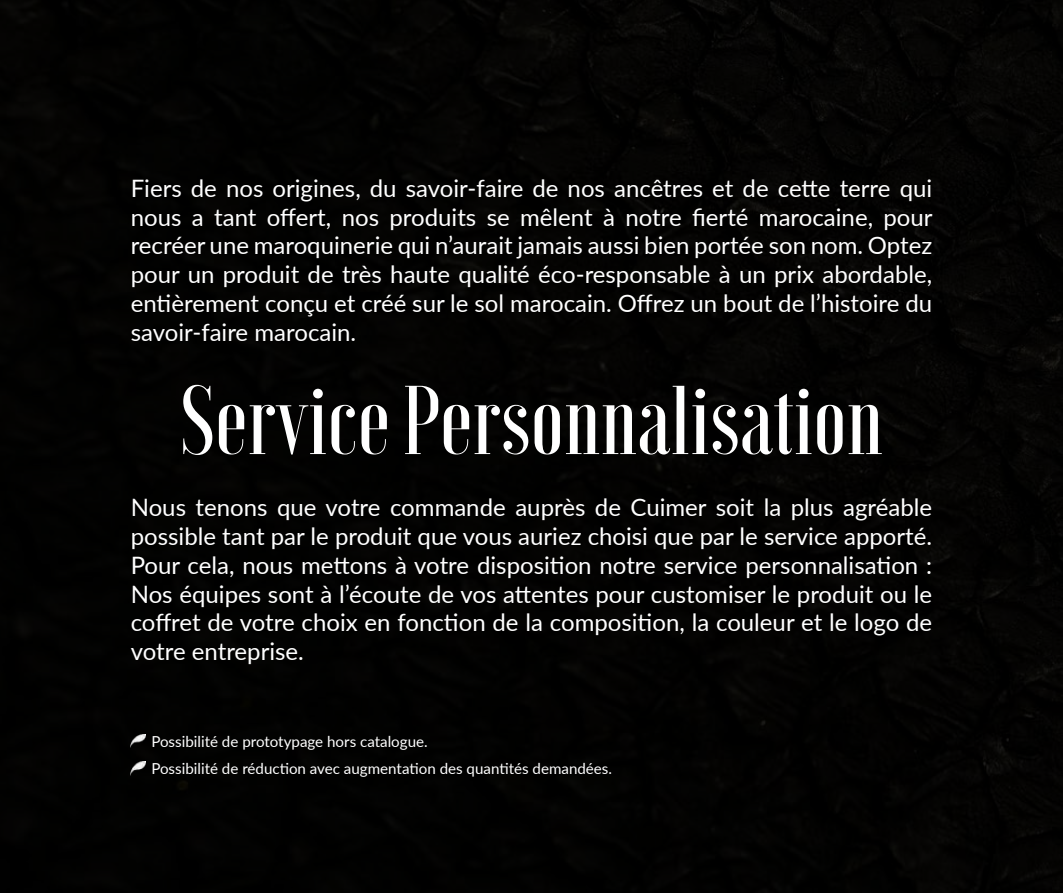
<style>
.page{position:relative;width:1063px;height:893px;background:#000}
.page>*{position:absolute;margin:0;border:0;box-sizing:border-box;transform-origin:0 0}
.t1{font:500 97.5px "Voga";color:#fff}
.t2{font:24px/28.8px "Lato";color:#fff;text-align:justify}
.t3{font:15.15px/27px "Lato";color:#fff}
</style>
<div class="page">
<img style="left:131px;top:734px;width:15px;height:12px">
<img style="left:131px;top:762px;width:15px;height:12px">
<p class="t2" style="left:131px;top:173px;width:803px">Fiers de nos origines, du savoir-faire de nos ancêtres et de cette terre qui nous a tant offert, nos produits se mêlent à notre fierté marocaine, pour recréer une maroquinerie qui n’aurait jamais aussi bien portée son nom. Optez pour un produit de très haute qualité éco-responsable à un prix abordable, entièrement conçu et créé sur le sol marocain. Offrez un bout de l’histoire du savoir-faire marocain.</p>
<h1 class="t1" style="left:180px;top:365px;width:705px">Service Personnalisation</h1>
<p class="t2" style="left:131px;top:492px;width:803px">Nous tenons que votre commande auprès de Cuimer soit la plus agréable possible tant par le produit que vous auriez choisi que par le service apporté.<br>Pour cela, nous mettons à votre disposition notre service personnalisation :<br>Nos équipes sont à l’écoute de vos attentes pour customiser le produit ou le coffret de votre choix en fonction de la composition, la couleur et le logo de votre entreprise.</p>
<p class="t3" style="left:151px;top:727px;width:462px">Possibilité de prototypage hors catalogue.<br>Possibilité de réduction avec augmentation des quantités demandées.</p>
</div>
